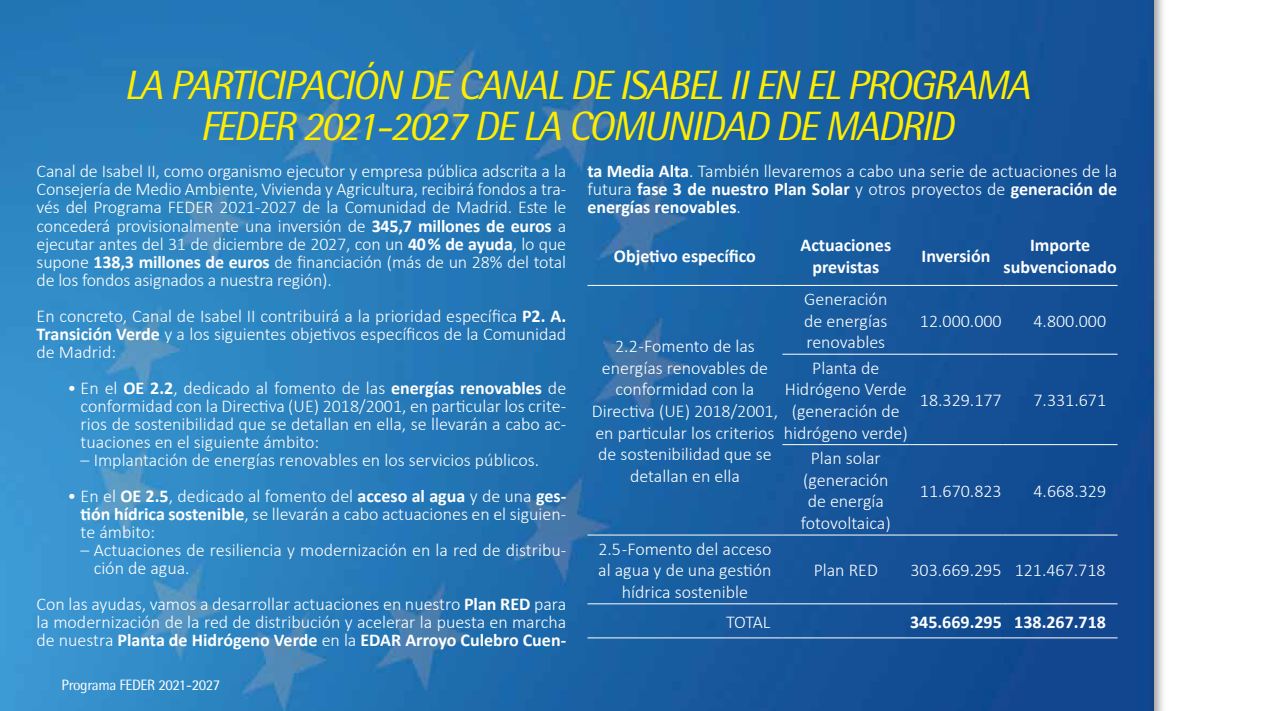
<style>
.page{position:relative;width:1263px;height:711px;background:#fff}
.page>*{position:absolute;margin:0;border:0;box-sizing:border-box;transform-origin:0 0}
.t1{font:italic 40.95px/40.5px "Rotis Semi Sans Std";letter-spacing:-.045em;color:#ffed00;text-align:center}
.t2{font:300 18px/18px "Calibri";color:#fff;text-align:justify}
.t3{font:700 18px/21.6px "Calibri";color:#fff;text-align:center}
.t4{font:15px "Rotis Semi Sans Std";letter-spacing:-.025em;color:#fff}
.s1{font-weight:700}
</style>
<div class="page">
<img style="left:0;top:0;width:1153px;height:710px">
<hr style="left:587px;top:285px;width:195px;height:1px;background:#fff">
<hr style="left:782px;top:285px;width:127px;height:1px;background:#fff">
<hr style="left:909px;top:285px;width:94px;height:1px;background:#fff">
<hr style="left:1003px;top:285px;width:114px;height:1px;background:#fff">
<hr style="left:782px;top:353px;width:127px;height:1px;background:#fff">
<hr style="left:909px;top:353px;width:94px;height:1px;background:#fff">
<hr style="left:1003px;top:353px;width:114px;height:1px;background:#fff">
<hr style="left:782px;top:444px;width:127px;height:1px;background:#fff">
<hr style="left:909px;top:444px;width:94px;height:1px;background:#fff">
<hr style="left:1003px;top:444px;width:114px;height:1px;background:#fff">
<hr style="left:587px;top:534px;width:195px;height:1px;background:#fff">
<hr style="left:782px;top:534px;width:127px;height:1px;background:#fff">
<hr style="left:909px;top:534px;width:94px;height:1px;background:#fff">
<hr style="left:1003px;top:534px;width:114px;height:1px;background:#fff">
<hr style="left:587px;top:603px;width:195px;height:1px;background:#fff">
<hr style="left:782px;top:603px;width:127px;height:1px;background:#fff">
<hr style="left:909px;top:603px;width:94px;height:1px;background:#fff">
<hr style="left:1003px;top:603px;width:114px;height:1px;background:#fff">
<hr style="left:587px;top:637px;width:195px;height:1px;background:#fff">
<hr style="left:782px;top:637px;width:127px;height:1px;background:#fff">
<hr style="left:909px;top:637px;width:94px;height:1px;background:#fff">
<hr style="left:1003px;top:637px;width:114px;height:1px;background:#fff">
<p class="t1" style="left:124px;top:65px;width:908px">LA PARTICIPACIÓN DE CANAL DE ISABEL II EN EL PROGRAMA<br>FEDER 2021-2027 DE LA COMUNIDAD DE MADRID</p>
<p class="t2" style="left:37px;top:162px;width:531px">Canal de Isabel II, como organismo ejecutor y empresa pública adscrita a la Consejería de Medio Ambiente, Vivienda y Agricultura, recibirá fondos a tra&shy;vés del Programa FEDER 2021-2027 de la Comunidad de Madrid. Este le concederá provisionalmente una inversión de <span class="s1">345,7 millones de euros</span> a ejecutar antes del 31 de diciembre de 2027, con un <span class="s1">40% de ayuda</span>, lo que supone <span class="s1">138,3 millones de euros</span> de financiación (más de un 28% del total de los fondos asignados a nuestra región).</p>
<p class="t2" style="left:37px;top:306px;width:531px">En concreto, Canal de Isabel II contribuirá a la prioridad específica <span class="s1">P2. A.<br>Transición Verde</span> y a los siguientes objetivos específicos de la Comunidad de Madrid:</p>
<p class="t2" style="left:81px;top:378px;width:487px;text-indent:-13px">• En el <span class="s1">OE 2.2</span>, dedicado al fomento de las <span class="s1">energías renovables</span> de conformidad con la Directiva (UE) 2018/2001, en particular los crite&shy;rios de sostenibilidad que se detallan en ella, se llevarán a cabo ac&shy;tuaciones en el siguiente ámbito:</p>
<p class="t2" style="left:81px;top:450px;width:460px">– Implantación de energías renovables en los servicios públicos.</p>
<p class="t2" style="left:81px;top:486px;width:487px;text-indent:-13px">• En el <span class="s1">OE 2.5</span>, dedicado al fomento del <span class="s1">acceso al agua</span> y de una <span class="s1">ges&shy;tión hídrica sostenible</span>, se llevarán a cabo actuaciones en el siguien&shy;te ámbito:</p>
<p class="t2" style="left:94px;top:540px;width:474px;text-indent:-13px">– Actuaciones de resiliencia y modernización en la red de distribu&shy;ción de agua.</p>
<p class="t2" style="left:37px;top:594px;width:531px">Con las ayudas, vamos a desarrollar actuaciones en nuestro <span class="s1">Plan RED</span> para la modernización de la red de distribución y acelerar la puesta en marcha de nuestra <span class="s1">Planta de Hidrógeno Verde</span> en la <span class="s1">EDAR Arroyo Culebro Cuen-</span></p>
<p class="t4" style="left:62px;top:675px;width:160px">Programa FEDER 2021-2027</p>
<p class="t2" style="left:587px;top:162px;width:531px"><span class="s1">ta Media Alta</span>. También llevaremos a cabo una serie de actuaciones de la futura <span class="s1">fase 3 de nuestro Plan Solar</span> y otros proyectos de <span class="s1">generación de energías renovables</span>.</p>
<p class="t3" style="left:614px;top:244px;width:144px">Objetivo específico</p>
<p class="t3" style="left:800px;top:233px;width:92px">Actuaciones previstas</p>
<p class="t3" style="left:921px;top:244px;width:70px">Inversión</p>
<p class="t3" style="left:1004px;top:233px;width:115px">Importe subvencionado</p>
<p class="t2" style="left:592px;top:335px;width:188px;line-height:21.6px;text-align:center">2.2 -Fomento de las energías renovables de conformidad con la<br>Directiva (UE) 2018/2001, en particular los criterios de sostenibilidad que se detallan en ella</p>
<p class="t2" style="left:598px;top:537px;width:175px;line-height:21.6px;text-align:center">2.5 -Fomento del acceso al agua y de una gestión hídrica sostenible</p>
<p class="t2" style="left:804px;top:288px;width:85px;line-height:21.6px">Generación de energías renovables</p>
<p class="t2" style="left:784px;top:356px;width:126px;line-height:21.6px;text-align:center">Planta de<br>Hidrógeno Verde (generación de hidrógeno verde)</p>
<p class="t2" style="left:801px;top:447px;width:91px;line-height:21.6px;text-align:center">Plan solar (generación de energía fotovoltaica)</p>
<p class="t2" style="left:920px;top:311px;width:83px">12.000.000</p>
<p class="t2" style="left:1033px;top:311px;width:74px">4.800.000</p>
<p class="t2" style="left:920px;top:391px;width:83px">18.329.177</p>
<p class="t2" style="left:1033px;top:391px;width:74px">7.331.671</p>
<p class="t2" style="left:920px;top:481px;width:83px">11.670.823</p>
<p class="t2" style="left:1033px;top:481px;width:74px">4.668.329</p>
<p class="t2" style="left:814px;top:560px;width:66px">Plan RED</p>
<p class="t2" style="left:910px;top:560px;width:92px">303.669.295</p>
<p class="t2" style="left:1015px;top:560px;width:92px">121.467.718</p>
<p class="t2" style="left:726px;top:612px;width:46px">TOTAL</p>
<p class="t3" style="left:910px;top:609px;width:93px">345.669.295</p>
<p class="t3" style="left:1014px;top:609px;width:93px">138.267.718</p>
</div>
